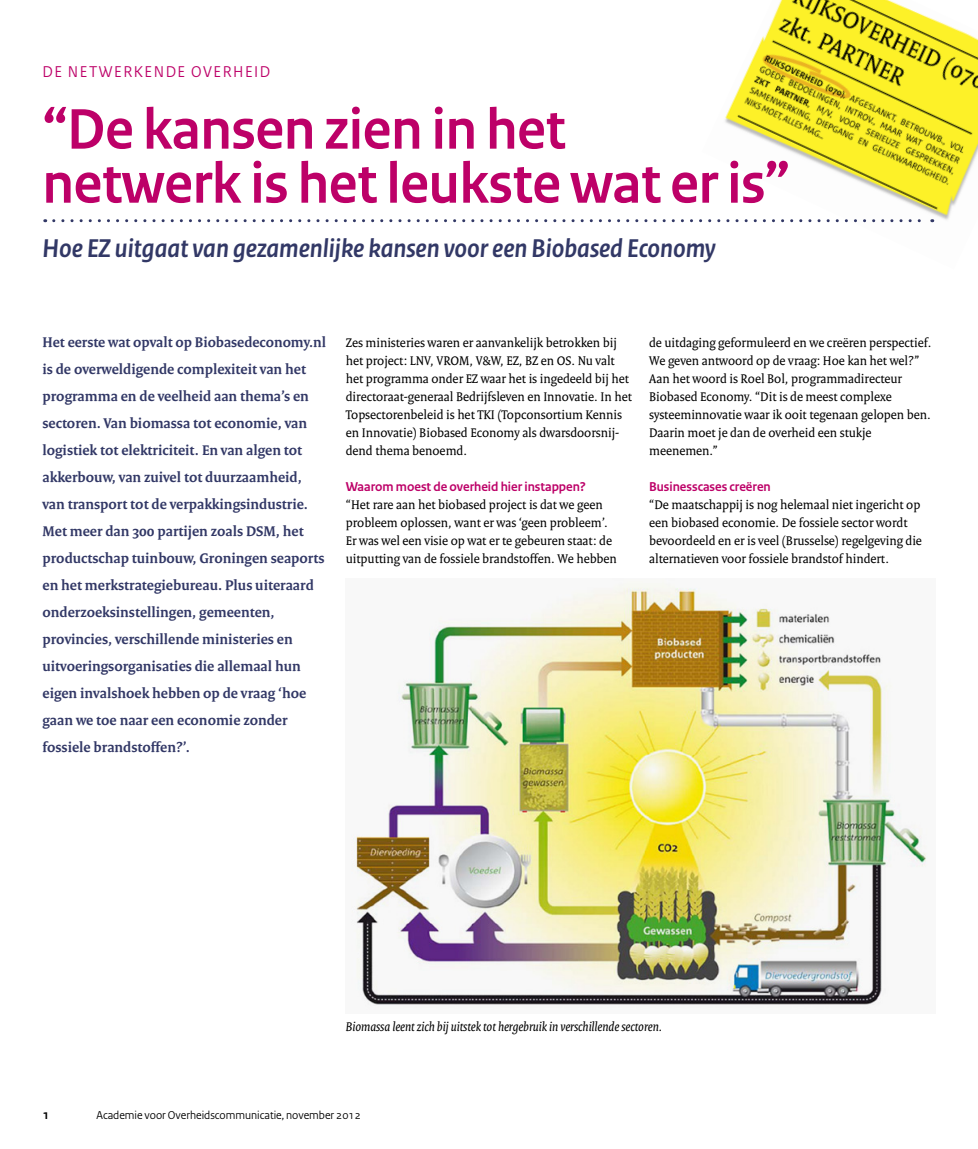
<style>
.page{position:relative;width:978px;height:1149px;background:#fff}
.page>*{position:absolute;margin:0;border:0;box-sizing:border-box;transform-origin:0 0}
.t1{font:700 60px/54px "Rijksoverheid Sans";letter-spacing:-.005em;color:#bd0068}
.t2{font:italic 700 27px "Rijksoverheid Sans";color:#323866}
.t3{font:16.5px "Rijksoverheid Sans";letter-spacing:.09em;color:#bd0068}
.t4{font:700 15px/27px "Rijksoverheid Serif";color:#323866}
.t5{font:13.5px/18px "Rijksoverheid Serif";color:#000}
.t6{font:italic 13.5px "Rijksoverheid Serif";color:#000}
.t7{font:700 13.5px "Rijksoverheid Sans";color:#bd0068}
.t8{font:700 13.5px "Rijksoverheid Sans";color:#000}
.t9{font:12px "Rijksoverheid Sans";color:#000}
</style>
<div class="page">
<img style="left:709px;top:0;width:269px;height:223px">
<svg style="left:54px;top:219px;width:879px;height:3px"></svg>
<img style="left:351px;top:580px;width:576px;height:426px">
<p class="t3" style="left:43px;top:62px;width:229px">DE NETWERKENDE OVERHEID</p>
<h1 class="t1" style="left:43px;top:103px;width:749px">“De kansen zien in het<br>netwerk is het leukste wat er is”</h1>
<h2 class="t2" style="left:43px;top:233px;width:674px">Hoe EZ uitgaat van gezamenlijke kansen voor een Biobased Economy</h2>
<p class="t4" style="left:43px;top:328px;width:285px">Het eerste wat opvalt op Biobasedeconomy.nl is de overweldigende complexiteit van het programma en de veelheid aan thema’s en sectoren. Van biomassa tot economie, van logistiek tot elektriciteit. En van algen tot akkerbouw, van zuivel tot duurzaamheid, van transport tot de verpakkingsindustrie.<br>Met meer dan 300 partijen zoals DSM, het productschap tuinbouw, Groningen seaports en het merkstrategiebureau. Plus uiteraard onderzoeksinstellingen, gemeenten, provincies, verschillende ministeries en uitvoeringsorganisaties die allemaal hun eigen invalshoek hebben op de vraag ‘hoe gaan we toe naar een economie zonder fossiele brandstoffen?’.</p>
<p class="t5" style="left:346px;top:333px;width:288px">Zes ministeries waren er aanvankelijk betrokken bij het project: LNV, VROM, V&amp;W, EZ, BZ en OS. Nu valt het programma onder EZ waar het is ingedeeld bij het directoraat-generaal Bedrijfsleven en Innovatie. In het Topsectorenbeleid is het TKI (Topconsortium Kennis en Innovatie) Biobased Economy als dwarsdoorsnij&shy;dend thema benoemd.</p>
<p class="t7" style="left:346px;top:479px;width:241px">Waarom moest de overheid hier instappen?</p>
<p class="t5" style="left:346px;top:495px;width:273px">“Het rare aan het biobased project is dat we geen probleem oplossen, want er was ‘geen probleem’.<br>Er was wel een visie op wat er te gebeuren staat: de uitputting van de fossiele brandstoffen. We hebben</p>
<p class="t5" style="left:649px;top:333px;width:284px">de uitdaging geformuleerd en we creëren perspectief.<br>We geven antwoord op de vraag: Hoe kan het wel?” Aan het woord is Roel Bol, programmadirecteur Biobased Economy. “Dit is de meest complexe systeeminnovatie waar ik ooit tegenaan gelopen ben.<br>Daarin moet je dan de overheid een stukje meenemen.”</p>
<p class="t7" style="left:649px;top:479px;width:123px">Businesscases creëren</p>
<p class="t5" style="left:649px;top:495px;width:274px">“De maatschappij is nog helemaal niet ingericht op een biobased economie. De fossiele sector wordt bevoordeeld en er is veel (Brusselse) regelgeving die alternatieven voor fossiele brandstof hindert.</p>
<p class="t6" style="left:346px;top:1018px;width:318px">Biomassa leent zich bij uitstek tot hergebruik in verschillende sectoren.</p>
<p class="t8" style="left:43px;top:1106px;width:8px">1</p>
<p class="t9" style="left:97px;top:1107px;width:266px">Academie voor Overheidscommunicatie, november 2012</p>
</div>
